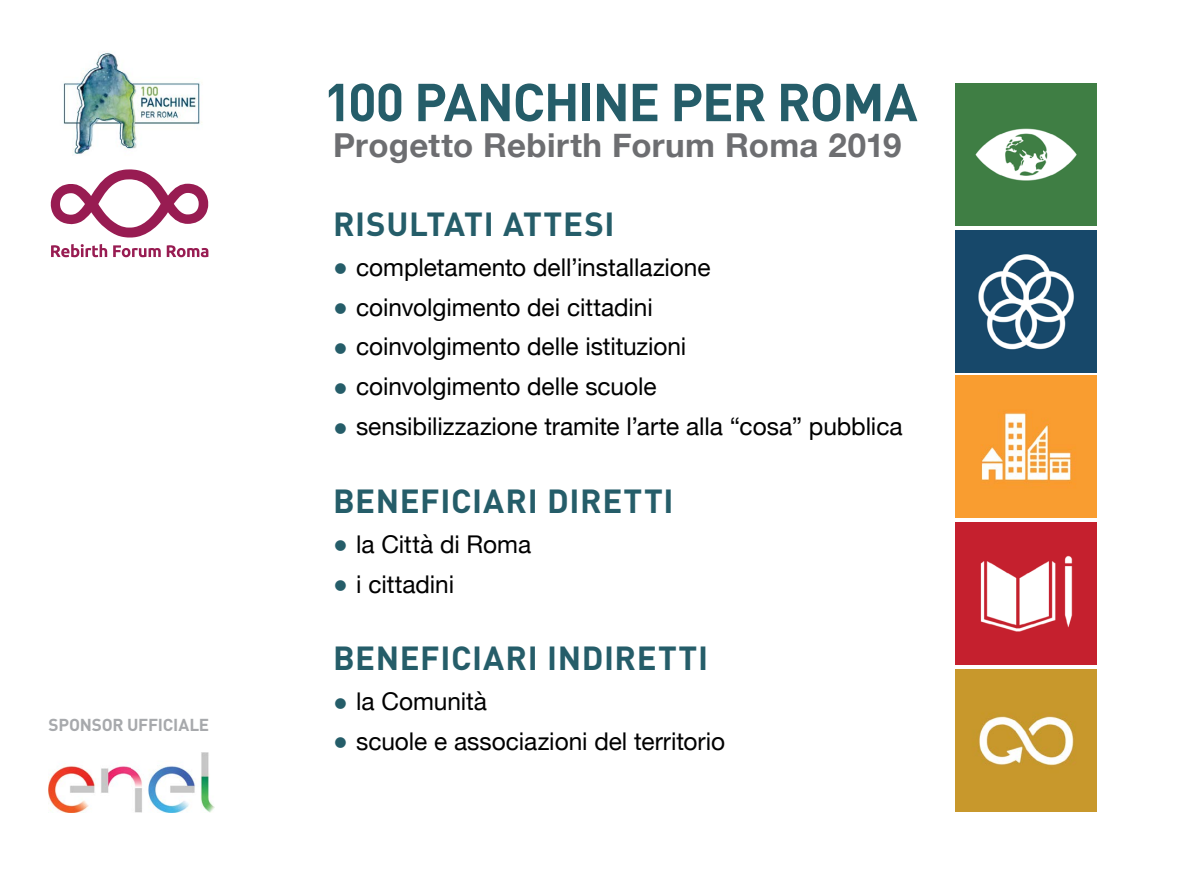
<style>
.page{position:relative;width:1191px;height:893px;background:#fff}
.page>*{position:absolute;margin:0;border:0;box-sizing:border-box;transform-origin:0 0}
.t1{font:700 52.5px "DIN Pro";letter-spacing:-.025em;color:#255d69}
.t2{font:700 33px "DIN Pro";letter-spacing:.02em;color:#255d69}
.t3{font:700 33px "Helvetica Neue";letter-spacing:.01em;color:#6d6e71}
.t4{font:24.45px "Helvetica Neue";letter-spacing:-.005em;color:#000}
.t5{font:700 17.1px "DIN Pro";letter-spacing:-.015em;color:#a7a9ac}
.s1{font-weight:300;font-size:29.7px;color:#255d69}
</style>
<div class="page">
<img style="left:63px;top:52px;width:139px;height:103px">
<svg style="left:51px;top:169px;width:157px;height:68px"></svg>
<svg style="left:51px;top:244px;width:56px;height:13px"></svg>
<svg style="left:113px;top:245px;width:48px;height:12px"></svg>
<svg style="left:167px;top:245px;width:41px;height:12px"></svg>
<img style="left:49px;top:753px;width:165px;height:60px">
<img style="left:955px;top:84px;width:142px;height:141px">
<img style="left:955px;top:376px;width:142px;height:141px">
<img style="left:955px;top:231px;width:142px;height:141px">
<img style="left:955px;top:523px;width:142px;height:141px">
<img style="left:955px;top:670px;width:142px;height:141px">
<p class="t5" style="left:49px;top:713px;width:162px">SPONSOR UFFICIALE</p>
<h1 class="t1" style="left:323px;top:67px;width:596px">100 PANCHINE PER ROMA</h1>
<h2 class="t3" style="left:333px;top:119px;width:570px">Progetto Rebirth Forum Roma 2019</h2>
<h2 class="t2" style="left:333px;top:201px;width:283px">RISULTATI ATTESI</h2>
<p class="t4" style="left:333px;top:249px;width:379px"><span class="s1">•</span> completamento dell’installazione</p>
<p class="t4" style="left:333px;top:289px;width:321px"><span class="s1">•</span> coinvolgimento dei cittadini</p>
<p class="t4" style="left:333px;top:329px;width:355px"><span class="s1">•</span> coinvolgimento delle istituzioni</p>
<p class="t4" style="left:333px;top:369px;width:325px"><span class="s1">•</span> coinvolgimento delle scuole</p>
<p class="t4" style="left:333px;top:409px;width:571px"><span class="s1">•</span> sensibilizzazione tramite l’arte alla “cosa” pubblica</p>
<h2 class="t2" style="left:333px;top:478px;width:342px">BENEFICIARI DIRETTI</h2>
<p class="t4" style="left:333px;top:526px;width:200px"><span class="s1">•</span> la Città di Roma</p>
<p class="t4" style="left:333px;top:566px;width:123px"><span class="s1">•</span> i cittadini</p>
<h2 class="t2" style="left:333px;top:636px;width:377px">BENEFICIARI INDIRETTI</h2>
<p class="t4" style="left:333px;top:684px;width:155px"><span class="s1">•</span> la Comunità</p>
<p class="t4" style="left:333px;top:724px;width:394px"><span class="s1">•</span> scuole e associazioni del territorio</p>
</div>
